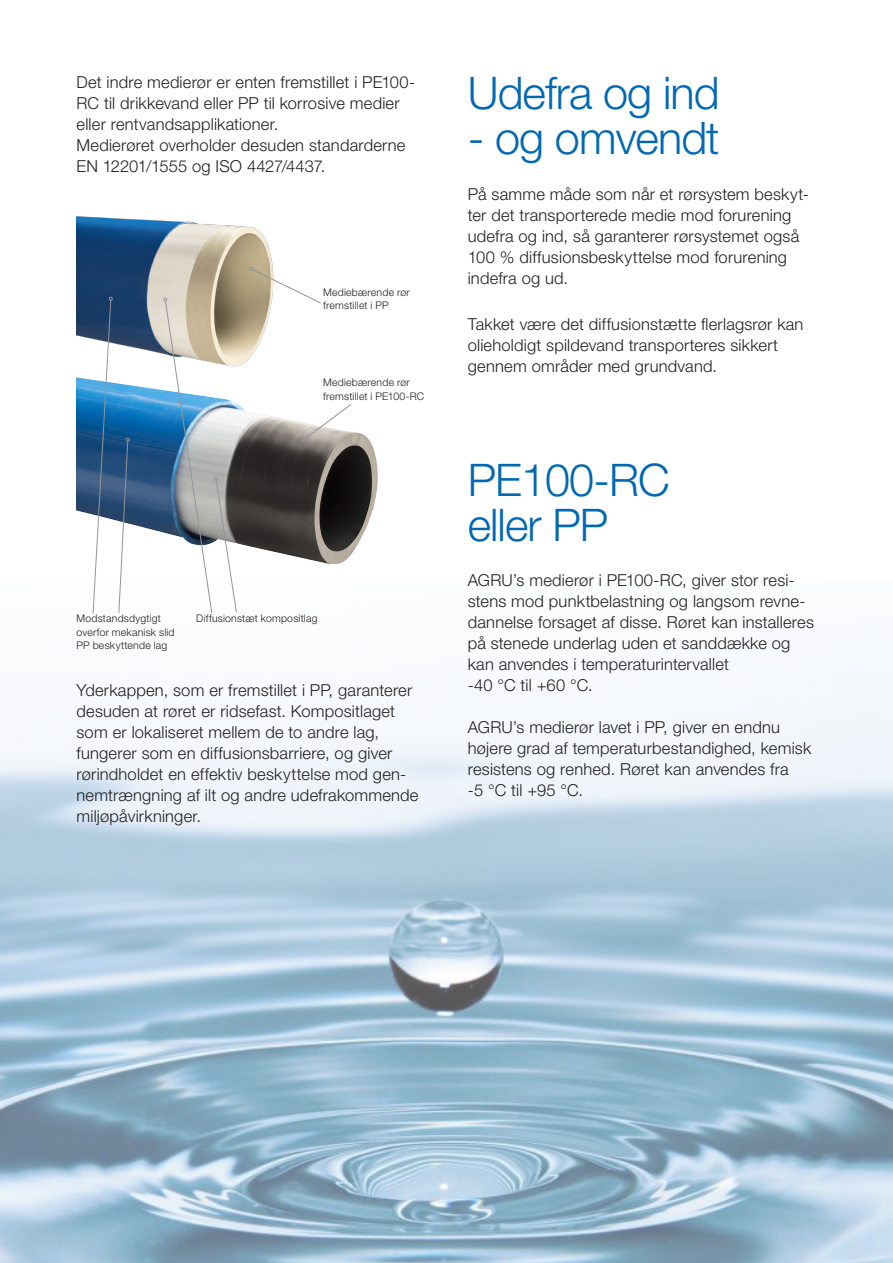
<style>
.page{position:relative;width:893px;height:1263px;background:#fff}
.page>*{position:absolute;margin:0;border:0;box-sizing:border-box;transform-origin:0 0}
.t1{font:300 45px "Helvetica Neue LT Std";letter-spacing:-.02em;color:#0168b3}
.Normal_text{font:300 16.5px/21px "Helvetica Neue LT Std";letter-spacing:.01em;color:#231f20}
.t2{font:300 10.5px/13.5px "Helvetica Neue LT Std";letter-spacing:.02em;color:#231f20}
</style>
<div class="page">
<img style="left:0;top:656px;width:893px;height:607px">
<img style="left:77px;top:216px;width:196px;height:151px">
<img style="left:77px;top:377px;width:301px;height:187px">
<svg style="left:249px;top:267px;width:72px;height:37px"></svg>
<svg style="left:301px;top:403px;width:51px;height:39px"></svg>
<svg style="left:92px;top:297px;width:38px;height:317px"></svg>
<img style="left:163px;top:297px;width:74px;height:316px">
<p class="Normal_text" style="left:77px;top:72px;width:340px">Det indre medierør er enten fremstillet i PE100-<br>RC til drikkevand eller PP til korrosive medier eller rentvandsapplikationer.</p>
<p class="Normal_text" style="left:77px;top:135px;width:330px">Medierøret overholder desuden standarderne</p>
<p class="Normal_text" style="left:77px;top:156px;width:250px">EN 12201/1555 og ISO 4427/4437.</p>
<p class="t2" style="left:323px;top:285px;width:88px">Mediebærende rør fremstillet i PP</p>
<p class="t2" style="left:323px;top:376px;width:103px">Mediebærende rør fremstillet i PE100-RC</p>
<p class="t2" style="left:77px;top:611px;width:86px">Modstandsdygtigt</p>
<p class="t2" style="left:196px;top:611px;width:123px">Diffusionstæt kompositlag</p>
<p class="t2" style="left:77px;top:625px;width:100px">overfor mekanisk slid<br>PP beskyttende lag</p>
<p class="Normal_text" style="left:77px;top:680px;width:343px">Yderkappen, som er fremstillet i PP, garanterer desuden at røret er ridsefast. Kompositlaget som er lokaliseret mellem de to andre lag, fungerer som en diffusionsbarriere, og giver rørindholdet en effektiv beskyttelse mod gen&shy;nemtrængning af ilt og andre udefrakommende miljøpåvirkninger.</p>
<p class="t1" style="left:468px;top:65px;width:253px">Udefra og ind</p>
<p class="t1" style="left:468px;top:110px;width:253px">- og omvendt</p>
<p class="Normal_text" style="left:468px;top:183px;width:343px">På samme måde som når et rørsystem beskyt&shy;ter det transporterede medie mod forurening udefra og ind, så garanterer rørsystemet også 100 % diffusionsbeskyttelse mod forurening indefra og ud.</p>
<p class="Normal_text" style="left:468px;top:313px;width:337px">Takket være det diffusionstætte flerlagsrør kan olieholdigt spildevand transporteres sikkert</p>
<p class="Normal_text" style="left:468px;top:355px;width:251px">gennem områder med grundvand.</p>
<p class="t1" style="left:468px;top:452px;width:204px">PE100-RC</p>
<p class="t1" style="left:468px;top:497px;width:142px">eller PP</p>
<p class="Normal_text" style="left:468px;top:569px;width:348px">AGRU’s medierør i PE100-RC, giver stor resi&shy;stens mod punktbelastning og langsom revne&shy;dannelse forsaget af disse. Røret kan installeres på stenede underlag uden et sanddække og kan anvendes i temperaturintervallet</p>
<p class="Normal_text" style="left:468px;top:674px;width:126px">-40 °C til +60 °C.</p>
<p class="Normal_text" style="left:468px;top:716px;width:345px">AGRU’s medierør lavet i PP, giver en endnu højere grad af temperaturbestandighed, kemisk resistens og renhed. Røret kan anvendes fra</p>
<p class="Normal_text" style="left:468px;top:779px;width:117px">-5 °C til +95 °C.</p>
</div>
